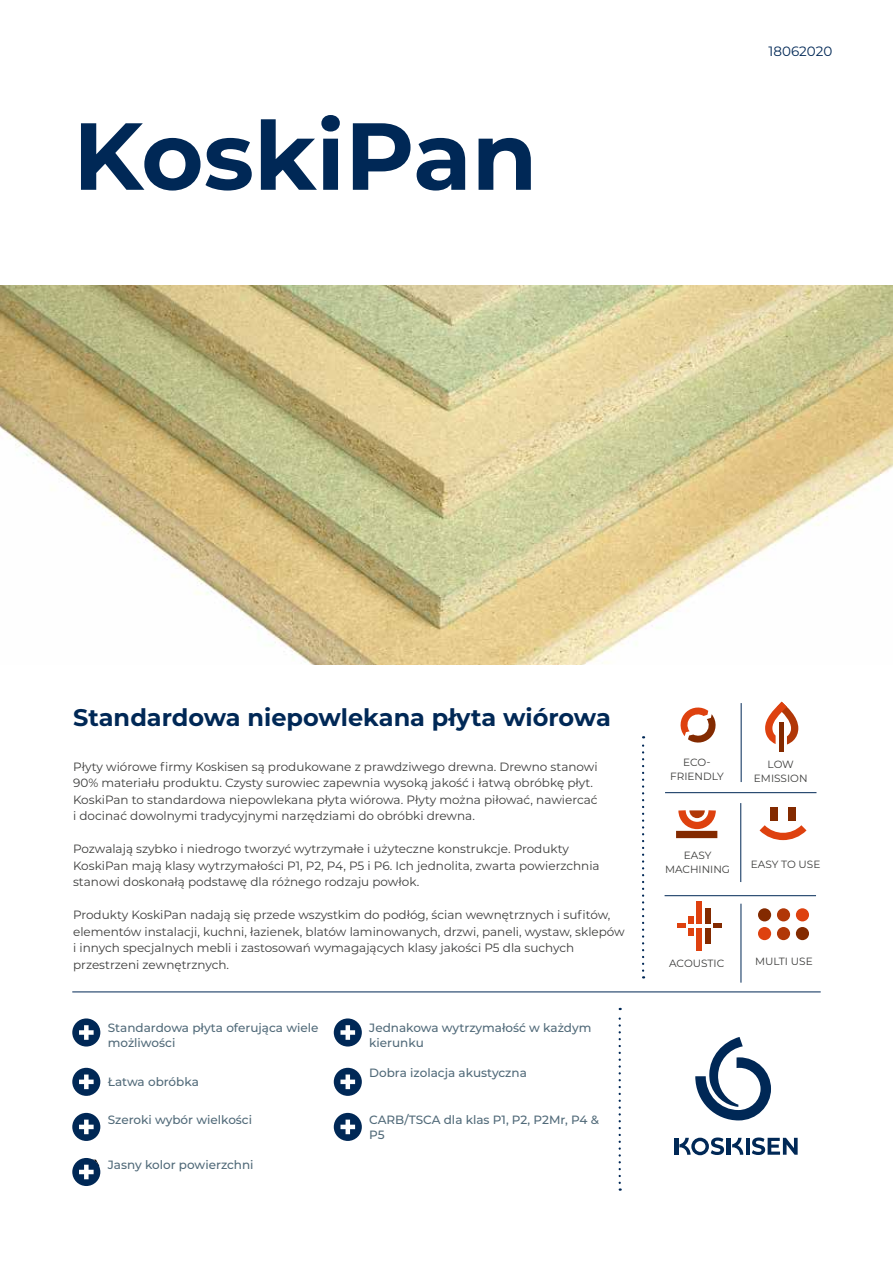
<style>
.page{position:relative;width:893px;height:1263px;background:#fff}
.page>*{position:absolute;margin:0;border:0;box-sizing:border-box;transform-origin:0 0}
.t1{font:700 94.95px "Montserrat";color:#002856}
.t2{font:700 24px "Montserrat";color:#002856}
.t3{font:13.5px "Montserrat";color:#002856}
.t4{font:12px/16.5px "Montserrat";color:#3c3c3b}
.t5{font:500 12px/15px "Montserrat";color:#516a79}
.t6{font:10.5px/13.5px "Montserrat";color:#3c3c3b;text-align:center}
</style>
<div class="page">
<img style="left:0;top:286px;width:893px;height:378px">
<hr style="left:746px;top:1138px;width:3px;height:17px;background:#002856">
<hr style="left:674px;top:1138px;width:4px;height:17px;background:#002856">
<hr style="left:727px;top:1138px;width:4px;height:17px;background:#002856">
<svg style="left:752px;top:1137px;width:46px;height:18px"></svg>
<svg style="left:679px;top:1137px;width:45px;height:18px"></svg>
<svg style="left:732px;top:1138px;width:11px;height:17px"></svg>
<svg style="left:695px;top:1037px;width:76px;height:83px"></svg>
<svg style="left:94px;top:1160px;width:5px;height:19px"></svg>
<svg style="left:642px;top:736px;width:2px;height:242px"></svg>
<svg style="left:619px;top:1008px;width:2px;height:183px"></svg>
<div style="left:72px;top:1018px;width:28px;height:28px;background:#002856;border-radius:50%"></div>
<div style="left:84px;top:1025px;width:5px;height:15px;background:#fff"></div>
<div style="left:79px;top:1030px;width:15px;height:5px;background:#fff"></div>
<div style="left:72px;top:1068px;width:28px;height:28px;background:#002856;border-radius:50%"></div>
<div style="left:84px;top:1074px;width:5px;height:15px;background:#fff"></div>
<div style="left:79px;top:1079px;width:15px;height:5px;background:#fff"></div>
<div style="left:334px;top:1018px;width:28px;height:28px;background:#002856;border-radius:50%"></div>
<svg style="left:346px;top:1025px;width:4px;height:15px"></svg>
<div style="left:340px;top:1030px;width:15px;height:5px;background:#fff"></div>
<div style="left:72px;top:1113px;width:28px;height:28px;background:#002856;border-radius:50%"></div>
<div style="left:84px;top:1119px;width:5px;height:15px;background:#fff"></div>
<hr style="left:79px;top:1125px;width:15px;height:4px;background:#fff">
<div style="left:334px;top:1068px;width:28px;height:28px;background:#002856;border-radius:50%"></div>
<hr style="left:346px;top:1074px;width:4px;height:15px;background:#fff">
<div style="left:340px;top:1079px;width:15px;height:5px;background:#fff"></div>
<div style="left:72px;top:1158px;width:28px;height:28px;background:#002856;border-radius:50%"></div>
<div style="left:84px;top:1165px;width:5px;height:14px;background:#fff"></div>
<hr style="left:79px;top:1170px;width:15px;height:4px;background:#fff">
<div style="left:334px;top:1113px;width:28px;height:28px;background:#002856;border-radius:50%"></div>
<hr style="left:346px;top:1119px;width:4px;height:15px;background:#fff">
<hr style="left:340px;top:1125px;width:15px;height:4px;background:#fff">
<hr style="left:72px;top:991px;width:749px;height:1px;background:#002856">
<hr style="left:665px;top:895px;width:151px;height:1px;background:#002856">
<hr style="left:665px;top:792px;width:151px;height:1px;background:#002856">
<hr style="left:740px;top:803px;width:1px;height:79px;background:#002856">
<hr style="left:741px;top:904px;width:1px;height:79px;background:#002856">
<hr style="left:741px;top:703px;width:1px;height:79px;background:#002856">
<div style="left:676px;top:831px;width:41px;height:7px;background:#832a00"></div>
<svg style="left:676px;top:810px;width:42px;height:23px"></svg>
<svg style="left:680px;top:707px;width:36px;height:36px"></svg>
<div style="left:770px;top:807px;width:7px;height:14px;background:#832a00"></div>
<div style="left:789px;top:807px;width:7px;height:14px;background:#832a00"></div>
<svg style="left:760px;top:825px;width:46px;height:15px"></svg>
<hr style="left:779px;top:722px;width:4px;height:29px;background:#832a00">
<svg style="left:765px;top:702px;width:33px;height:42px"></svg>
<div style="left:677px;top:923px;width:9px;height:5px;background:#de410f"></div>
<div style="left:713px;top:923px;width:9px;height:5px;background:#832a00"></div>
<div style="left:697px;top:901px;width:5px;height:22px;background:#de410f"></div>
<div style="left:705px;top:908px;width:5px;height:15px;background:#832a00"></div>
<div style="left:688px;top:916px;width:6px;height:7px;background:#de410f"></div>
<div style="left:697px;top:928px;width:5px;height:23px;background:#de410f"></div>
<div style="left:705px;top:928px;width:5px;height:16px;background:#832a00"></div>
<div style="left:688px;top:928px;width:6px;height:7px;background:#de410f"></div>
<div style="left:758px;top:908px;width:13px;height:13px;background:#832a00;border-radius:50%"></div>
<div style="left:796px;top:927px;width:13px;height:13px;background:#832a00;border-radius:50%"></div>
<div style="left:777px;top:908px;width:13px;height:13px;background:#b13707;border-radius:50%"></div>
<div style="left:777px;top:927px;width:13px;height:13px;background:#b13707;border-radius:50%"></div>
<div style="left:796px;top:908px;width:13px;height:13px;background:#de410f;border-radius:50%"></div>
<div style="left:758px;top:927px;width:13px;height:13px;background:#de410f;border-radius:50%"></div>
<h1 class="t1" style="left:73px;top:88px;width:466px">KoskiPan</h1>
<p class="t3" style="left:769px;top:42px;width:65px">18062020</p>
<h2 class="t2" style="left:73px;top:700px;width:539px">Standardowa niepowlekana płyta wiórowa</h2>
<p class="t4" style="left:73px;top:758px;width:526px">Płyty wiórowe firmy Koskisen są produkowane z prawdziwego drewna. Drewno stanowi 90% materiału produktu. Czysty surowiec zapewnia wysoką jakość i łatwą obróbkę płyt.<br>KoskiPan to standardowa niepowlekana płyta wiórowa. Płyty można piłować, nawiercać i docinać dowolnymi tradycyjnymi narzędziami do obróbki drewna.</p>
<p class="t4" style="left:73px;top:840px;width:528px">Pozwalają szybko i niedrogo tworzyć wytrzymałe i użyteczne konstrukcje. Produkty<br>KoskiPan mają klasy wytrzymałości P1, P2, P4, P5 i P6. Ich jednolita, zwarta powierzchnia stanowi doskonałą podstawę dla różnego rodzaju powłok.</p>
<p class="t4" style="left:73px;top:906px;width:553px">Produkty KoskiPan nadają się przede wszystkim do podłóg, ścian wewnętrznych i sufitów, elementów instalacji, kuchni, łazienek, blatów laminowanych, drzwi, paneli, wystaw, sklepów i innych specjalnych mebli i zastosowań wymagających klasy jakości P5 dla suchych przestrzeni zewnętrznych.</p>
<p class="t5" style="left:108px;top:1020px;width:212px">Standardowa płyta oferująca wiele możliwości</p>
<p class="t5" style="left:108px;top:1073px;width:93px">Łatwa obróbka</p>
<p class="t5" style="left:108px;top:1112px;width:146px">Szeroki wybór wielkości</p>
<p class="t5" style="left:108px;top:1157px;width:147px">Jasny kolor powierzchni</p>
<p class="t5" style="left:369px;top:1020px;width:224px">Jednakowa wytrzymałość w każdym kierunku</p>
<p class="t5" style="left:369px;top:1065px;width:159px">Dobra izolacja akustyczna</p>
<p class="t5" style="left:369px;top:1112px;width:231px">CARB/TSCA dla klas P1, P2, P2Mr, P4 &amp;<br>P5</p>
<p class="t6" style="left:670px;top:756px;width:55px">ECO-<br>FRIENDLY</p>
<p class="t6" style="left:754px;top:757px;width:55px">LOW<br>EMISSION</p>
<p class="t6" style="left:665px;top:848px;width:67px">EASY<br>MACHINING</p>
<p class="t6" style="left:751px;top:857px;width:71px">EASY TO USE</p>
<p class="t6" style="left:669px;top:956px;width:57px">ACOUSTIC</p>
<p class="t6" style="left:755px;top:954px;width:59px">MULTI USE</p>
</div>
